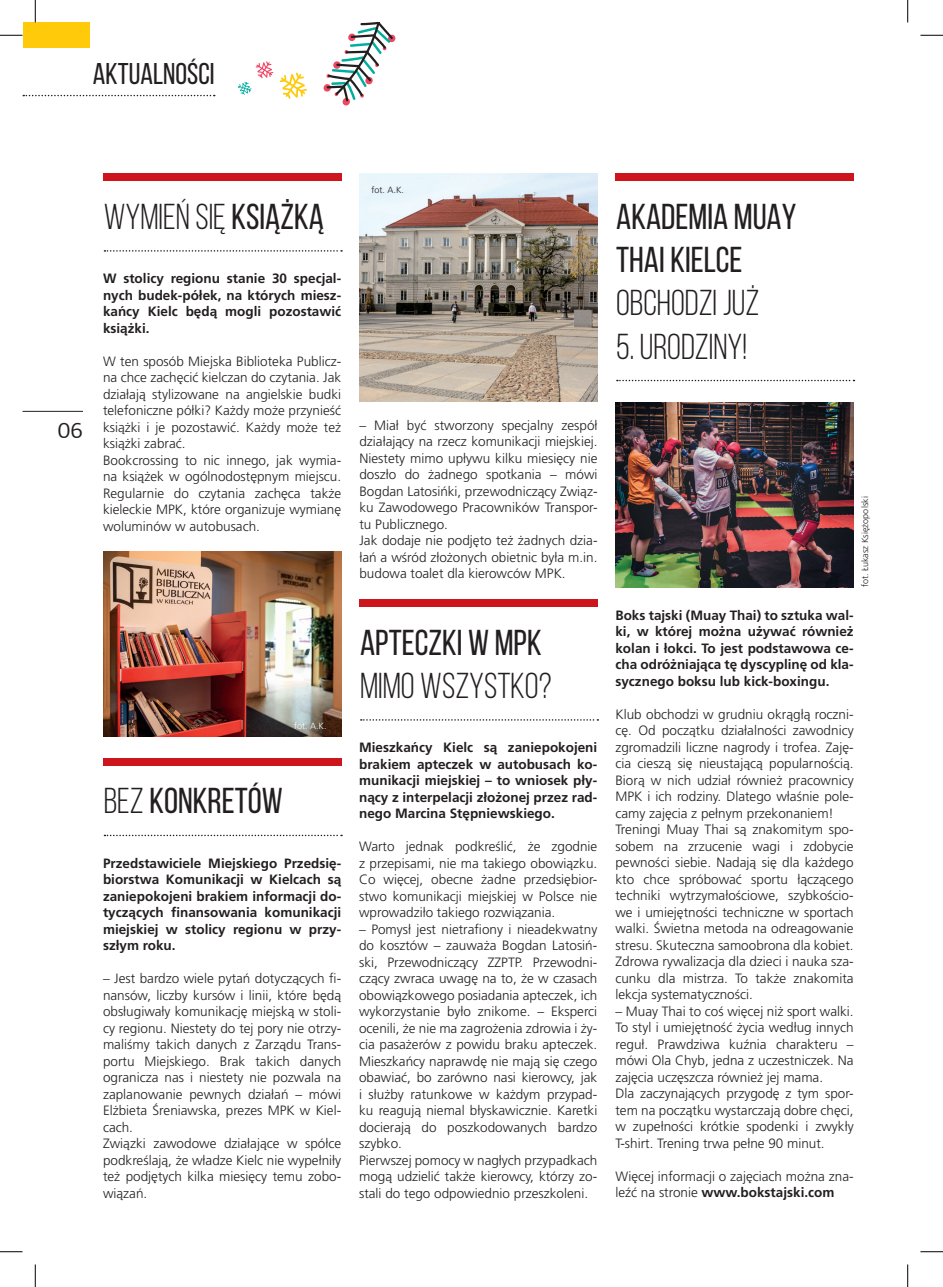
<style>
.page{position:relative;width:943px;height:1287px;background:#fff}
.page>*{position:absolute;margin:0;border:0;box-sizing:border-box;transform-origin:0 0}
.t1{font:36px "Bebas Neue";color:#231f20}
.t2{font:36px/43.2px "Bebas Neue";color:#231f20}
.t3{font:30px "Bebas Neue";color:#231f20}
.t4{font:22.5px "PF Agora Slab Pro";color:#231f20}
.t5{font:300 13.5px/16.5px "Frutiger LT Pl";color:#231f20}
.t6{font:700 13.5px/16.5px "Frutiger LT Pl";color:#231f20;text-align:justify}
.t7{font:300 9px "Frutiger LT Pl";color:#231f20}
.t8{font:300 9px "Frutiger LT Pl";color:#fff}
.s1{font-style:inherit}
.s2{font-weight:700}
</style>
<div class="page">
<img style="left:104px;top:552px;width:237px;height:184px">
<img style="left:359px;top:173px;width:238px;height:229px">
<div style="left:103px;top:173px;width:238px;height:8px;background:#cd151d"></div>
<div style="left:359px;top:599px;width:238px;height:7px;background:#cd151d"></div>
<div style="left:615px;top:173px;width:238px;height:8px;background:#cd151d"></div>
<svg style="left:104px;top:250px;width:238px;height:2px"></svg>
<svg style="left:360px;top:719px;width:238px;height:1px"></svg>
<svg style="left:616px;top:380px;width:238px;height:1px"></svg>
<div style="left:103px;top:758px;width:238px;height:7px;background:#cd151d"></div>
<svg style="left:104px;top:834px;width:238px;height:2px"></svg>
<img style="left:615px;top:402px;width:238px;height:185px">
<hr style="left:23px;top:411px;width:60px;height:1px;background:#231f20">
<div style="left:23px;top:22px;width:67px;height:26px;background:#feca0a"></div>
<svg style="left:23px;top:95px;width:192px;height:1px"></svg>
<svg style="left:279px;top:73px;width:28px;height:26px"></svg>
<svg style="left:238px;top:61px;width:35px;height:34px"></svg>
<svg style="left:323px;top:22px;width:73px;height:84px"></svg>
<hr style="left:34px;top:0;width:2px;height:23px;background:#fff">
<svg style="left:0;top:35px;width:22px;height:1px"></svg>
<svg style="left:920px;top:35px;width:22px;height:1px"></svg>
<svg style="left:0;top:1251px;width:22px;height:1px"></svg>
<svg style="left:920px;top:1251px;width:22px;height:1px"></svg>
<svg style="left:35px;top:0;width:1px;height:23px"></svg>
<svg style="left:35px;top:1264px;width:1px;height:23px"></svg>
<svg style="left:907px;top:0;width:1px;height:23px"></svg>
<svg style="left:907px;top:1264px;width:1px;height:23px"></svg>
<h2 class="t3" style="left:93px;top:57px;width:123px">AKTUALNOŚCI</h2>
<h3 class="t4" style="left:58px;top:416px;width:27px">06</h3>
<h1 class="t1" style="left:104px;top:197px;width:222px">WYMIEŃ SIĘ <span class="s1">KSIĄŻKĄ</span></h1>
<p class="t6" style="left:103px;top:270px;width:239px">W stolicy regionu stanie 30 specjal&shy;nych budek-półek, na których miesz&shy;kańcy Kielc będą mogli pozostawić książki.</p>
<p class="t5" style="left:103px;top:353px;width:239px">W ten sposób Miejska Biblioteka Publicz&shy;na chce zachęcić kielczan do czytania. Jak działają stylizowane na angielskie budki telefoniczne półki? Każdy może przynieść książki i je pozostawić. Każdy może też książki zabrać.<br>Bookcrossing to nic innego, jak wymia&shy;na książek w ogólnodostępnym miejscu.<br>Regularnie do czytania zachęca także kieleckie MPK, które organizuje wymianę woluminów w autobusach.</p>
<p class="t7" style="left:371px;top:184px;width:34px">fot. A.K.</p>
<p class="t5" style="left:359px;top:417px;width:239px">– Miał być stworzony specjalny zespół działający na rzecz komunikacji miejskiej.<br>Niestety mimo upływu kilku miesięcy nie doszło do żadnego spotkania – mówi Bogdan Latosińki, przewodniczący Związ&shy;ku Zawodowego Pracowników Transpor&shy;tu Publicznego.<br>Jak dodaje nie podjęto też żadnych dzia&shy;łań a wśród złożonych obietnic była m.in. budowa toalet dla kierowców MPK.</p>
<p class="t8" style="left:294px;top:720px;width:34px">fot. A.K.</p>
<h1 class="t2" style="left:104px;top:779px;width:180px"><span class="s1">BEZ</span> KONKRETÓW</h1>
<p class="t6" style="left:103px;top:854px;width:239px">Przedstawiciele Miejskiego Przedsię&shy;biorstwa Komunikacji w Kielcach są zaniepokojeni brakiem informacji do&shy;tyczących finansowania komunikacji miejskiej w stolicy regionu w przy&shy;szłym roku.</p>
<p class="t5" style="left:103px;top:970px;width:239px">– Jest bardzo wiele pytań dotyczących fi&shy;nansów, liczby kursów i linii, które będą obsługiwały komunikację miejską w stoli&shy;cy regionu. Niestety do tej pory nie otrzy&shy;maliśmy takich danych z Zarządu Trans&shy;portu Miejskiego. Brak takich danych ogranicza nas i niestety nie pozwala na zaplanowanie pewnych działań – mówi Elżbieta Śreniawska, prezes MPK w Kiel&shy;cach.<br>Związki zawodowe działające w spółce podkreślają, że władze Kielc nie wypełniły też podjętych kilka miesięcy temu zobo&shy;wiązań.</p>
<h1 class="t2" style="left:360px;top:620px;width:151px">APTECZKI W MPK</h1>
<h1 class="t1" style="left:360px;top:666px;width:193px">MIMO WSZYSTKO?</h1>
<p class="t6" style="left:359px;top:739px;width:239px">Mieszkańcy Kielc są zaniepokojeni brakiem apteczek w autobusach ko&shy;munikacji miejskiej – to wniosek pły&shy;nący z interpelacji złożonej przez rad&shy;nego Marcina Stępniewskiego.</p>
<p class="t5" style="left:359px;top:838px;width:239px;text-align:justify">Warto jednak podkreślić, że zgodnie z przepisami, nie ma takiego obowiązku.<br>Co więcej, obecne żadne przedsiębior&shy;stwo komunikacji miejskiej w Polsce nie wprowadziło takiego rozwiązania.</p>
<p class="t5" style="left:359px;top:921px;width:239px">– Pomysł jest nietrafiony i nieadekwatny do kosztów – zauważa Bogdan Latosiń&shy;ski, Przewodniczący ZZPTP. Przewodni&shy;czący zwraca uwagę na to, że w czasach obowiązkowego posiadania apteczek, ich wykorzystanie było znikome. – Eksperci ocenili, że nie ma zagrożenia zdrowia i ży&shy;cia pasażerów z powidu braku apteczek.<br>Mieszkańcy naprawdę nie mają się czego obawiać, bo zarówno nasi kierowcy, jak i służby ratunkowe w każdym przypad&shy;ku reagują niemal błyskawicznie. Karetki docierają do poszkodowanych bardzo szybko.<br>Pierwszej pomocy w nagłych przypadkach mogą udzielić także kierowcy, którzy zo&shy;stali do tego odpowiednio przeszkoleni.</p>
<h1 class="t2" style="left:616px;top:194px;width:182px">AKADEMIA MUAY<br>THAI KIELCE</h1>
<h1 class="t1" style="left:616px;top:284px;width:145px">OBCHODZI JUŻ</h1>
<h1 class="t1" style="left:616px;top:327px;width:132px">5. URODZINY!</h1>
<p class="t7" style="left:859px;top:587px;width:92px;rotate:-90deg">fot. Łukasz Księżopolski</p>
<p class="t6" style="left:615px;top:607px;width:239px">Boks tajski (Muay Thai) to sztuka wal&shy;ki, w której można używać również kolan i łokci. To jest podstawowa ce&shy;cha odróżniająca tę dyscyplinę od kla&shy;sycznego boksu lub kick-boxingu.</p>
<p class="t5" style="left:615px;top:706px;width:239px">Klub obchodzi w grudniu okrągłą roczni&shy;cę. Od początku działalności zawodnicy zgromadzili liczne nagrody i trofea. Zaję&shy;cia cieszą się nieustającą popularnością.<br>Biorą w nich udział również pracownicy MPK i ich rodziny. Dlatego właśnie pole&shy;camy zajęcia z pełnym przekonaniem!<br>Treningi Muay Thai są znakomitym spo&shy;sobem na zrzucenie wagi i zdobycie pewności siebie. Nadają się dla każdego kto chce spróbować sportu łączącego techniki wytrzymałościowe, szybkościo&shy;we i umiejętności techniczne w sportach walki. Świetna metoda na odreagowanie stresu. Skuteczna samoobrona dla kobiet.<br>Zdrowa rywalizacja dla dzieci i nauka sza&shy;cunku dla mistrza. To także znakomita lekcja systematyczności.</p>
<p class="t5" style="left:615px;top:1003px;width:239px">– Muay Thai to coś więcej niż sport walki.<br>To styl i umiejętność życia według innych reguł. Prawdziwa kuźnia charakteru – mówi Ola Chyb, jedna z uczestniczek. Na zajęcia uczęszcza również jej mama.<br>Dla zaczynających przygodę z tym spor&shy;tem na początku wystarczają dobre chęci, w zupełności krótkie spodenki i zwykły T-shirt. Trening trwa pełne 90 minut.</p>
<p class="t5" style="left:615px;top:1168px;width:239px">Więcej informacji o zajęciach można zna&shy;leźć na stronie <span class="s2">www.bokstajski.com</span></p>
</div>
